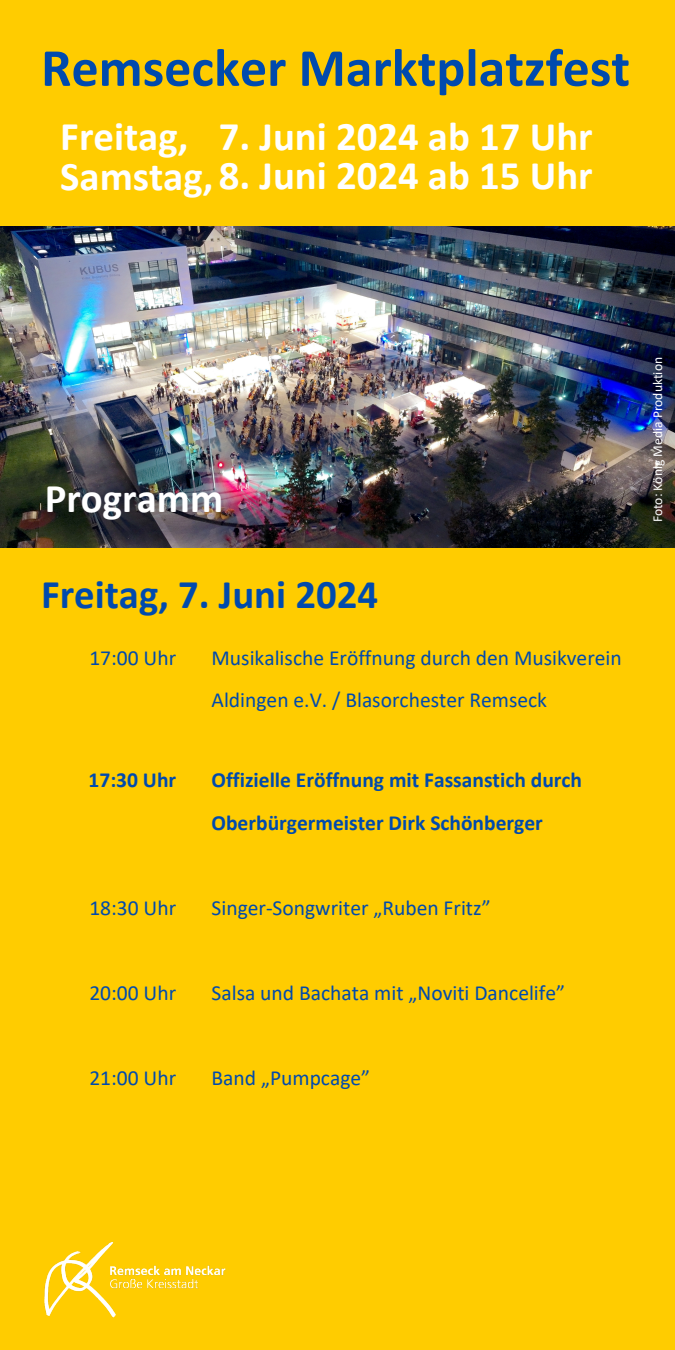
<style>
.page{position:relative;width:675px;height:1350px;background:#fc0}
.page>*{position:absolute;margin:0;border:0;box-sizing:border-box;transform-origin:0 0}
.t1{font:700 54.06px "Calibri";color:#004aad}
.t2{font:700 40.83px "Calibri";color:#004aad}
.t3{font:700 40.83px "Calibri";color:#fff}
.t4{font:700 40.8px/38.9px "Calibri";color:#fff}
.t5{font:21.54px/42.5px "Calibri";color:#004aad}
.t6{font:700 21.54px/42.5px "Calibri";color:#004aad}
.t7{font:13.62px "Calibri";color:#fff}
</style>
<div class="page">
<img style="left:0;top:226px;width:675px;height:321px">
<img style="left:44px;top:1242px;width:182px;height:76px">
<h4 class="t1" style="left:41px;top:45px;width:590px">Remsecker Marktplatzfest</h4>
<h4 class="t4" style="left:60px;top:121px;width:534px">Freitag,<br>Samstag,8. Juni 2024 ab 15 Uhr</h4>
<h4 class="t4" style="left:219px;top:121px;width:375px">7. Juni 2024 ab 17 Uhr</h4>
<h3 class="t3" style="left:45px;top:481px;width:180px">Programm</h3>
<h4 class="t2" style="left:41px;top:577px;width:338px">Freitag, 7. Juni 2024</h4>
<p class="t5" style="left:89px;top:638px;width:88px">17:00 Uhr</p>
<h2 class="t5" style="left:212px;top:638px;width:412px">Musikalische Eröffnung durch den Musikverein<br>Aldingen e.V. / Blasorchester Remseck</h2>
<h1 class="t6" style="left:89px;top:761px;width:89px">17:30 Uhr</h1>
<h2 class="t6" style="left:212px;top:761px;width:372px">Offizielle Eröffnung mit Fassanstich durch<br>Oberbürgermeister Dirk Schönberger</h2>
<h2 class="t5" style="left:89px;top:888px;width:88px">18:30 Uhr</h2>
<h4 class="t5" style="left:212px;top:888px;width:281px">Singer-Songwriter „Ruben Fritz”</h4>
<h2 class="t5" style="left:89px;top:973px;width:88px">20:00 Uhr</h2>
<h3 class="t5" style="left:212px;top:973px;width:355px">Salsa und Bachata mit „Noviti Dancelife”</h3>
<p class="t5" style="left:89px;top:1058px;width:88px">21:00 Uhr</p>
<h4 class="t5" style="left:212px;top:1058px;width:160px">Band „Pumpcage”</h4>
<h4 class="t7" style="left:652px;top:522px;width:167px;rotate:-90deg">Foto: König Media Produktion</h4>
</div>
